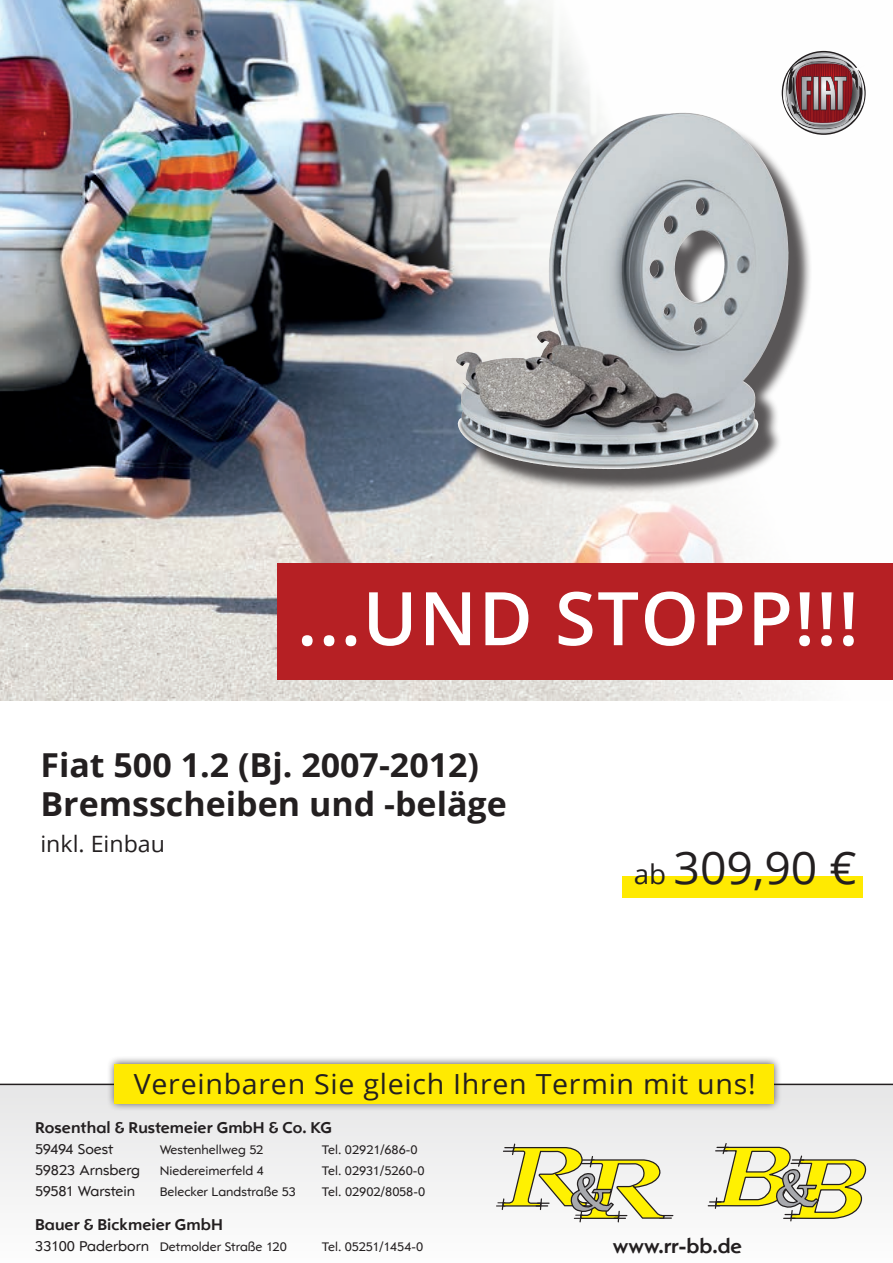
<style>
.page{position:relative;width:893px;height:1263px;background:#fff}
.page>*{position:absolute;margin:0;border:0;box-sizing:border-box;transform-origin:0 0}
.t1{font:600 74.1px "Open Sans";letter-spacing:.02em;color:#fff}
.t2{font:45px "Open Sans";color:#231f20}
.t3{font:700 33px/39.6px "Open Sans";color:#231f20}
.t4{font:27.75px "Open Sans";letter-spacing:.025em;color:#231f20}
.t5{font:22.5px "Open Sans";color:#231f20}
.t6{font:700 21px "Opel Sans";color:#231f20}
.t7{font:700 16.5px "Opel Sans";color:#231f20}
.t8{font:15px "Opel Sans";color:#231f20}
.t9{font:13.05px "Opel Sans";color:#231f20}
.t10{font:13.05px "Opel Sans";letter-spacing:-.02em;color:#231f20}
.s1{font-size:27px}
.s2{font-size:15px}
</style>
<div class="page">
<div style="left:0;top:1085px;width:893px;height:178px;background:#f3f3f3"></div>
<svg style="left:708px;top:1143px;width:159px;height:79px"></svg>
<svg style="left:496px;top:1143px;width:177px;height:80px"></svg>
<hr style="left:0;top:1084px;width:893px;height:1px;background:#231f20">
<div style="left:106px;top:1056px;width:676px;height:56px;background:#231f20;opacity:.75"></div>
<div style="left:115px;top:1064px;width:659px;height:39px;background:#ffea01"></div>
<img style="left:0;top:0;width:804px;height:701px">
<div style="left:622px;top:876px;width:241px;height:22px;background:#ffea01"></div>
<div style="left:714px;top:40px;width:179px;height:105px;background:#fff"></div>
<div style="left:464px;top:120px;width:349px;height:374px;background:#231f20;opacity:.75"></div>
<img style="left:537px;top:113px;width:148px;height:243px">
<div style="left:278px;top:563px;width:615px;height:117px;background:#b62024"></div>
<svg style="left:781px;top:54px;width:85px;height:81px"></svg>
<h1 class="t1" style="left:297px;top:567px;width:563px">...UND STOPP!!!</h1>
<h3 class="t3" style="left:40px;top:744px;width:468px">Fiat 500 1.2 (Bj. 2007-2012)<br>Bremsscheiben und -beläge</h3>
<h3 class="t5" style="left:40px;top:828px;width:126px">inkl. Einbau</h3>
<h2 class="t2" style="left:634px;top:836px;width:225px"><span class="s1">ab</span> 309,90 €</h2>
<h3 class="t4" style="left:134px;top:1065px;width:623px">Vereinbaren Sie gleich Ihren Termin mit uns!</h3>
<p class="t7" style="left:35px;top:1117px;width:298px">Rosenthal &amp; Rustemeier GmbH &amp; Co. KG</p>
<p class="t8" style="left:35px;top:1140px;width:80px">59494 Soest</p>
<p class="t9" style="left:160px;top:1142px;width:105px">Westenhellweg 52</p>
<p class="t9" style="left:322px;top:1142px;width:97px">Tel. 02921/686-0</p>
<p class="t8" style="left:35px;top:1161px;width:107px">59823 Arnsberg</p>
<p class="t9" style="left:160px;top:1163px;width:106px">Niedereimerfeld 4</p>
<p class="t9" style="left:322px;top:1163px;width:104px">Tel. 02931/5260-0</p>
<p class="t8" style="left:35px;top:1182px;width:102px">59581 Warstein</p>
<p class="t9" style="left:160px;top:1184px;width:138px">Belecker Landstraße 53</p>
<p class="t9" style="left:322px;top:1184px;width:105px">Tel. 02902/8058-0</p>
<p class="t7" style="left:35px;top:1214px;width:189px">Bauer &amp; Bickmeier GmbH</p>
<p class="t9" style="left:35px;top:1238px;width:253px"><span class="s2">33100 Paderborn</span> Detmolder Straße 120</p>
<p class="t10" style="left:322px;top:1238px;width:103px">Tel. 05251/1454-0</p>
<h3 class="t6" style="left:613px;top:1232px;width:131px">www.rr-bb.de</h3>
</div>
